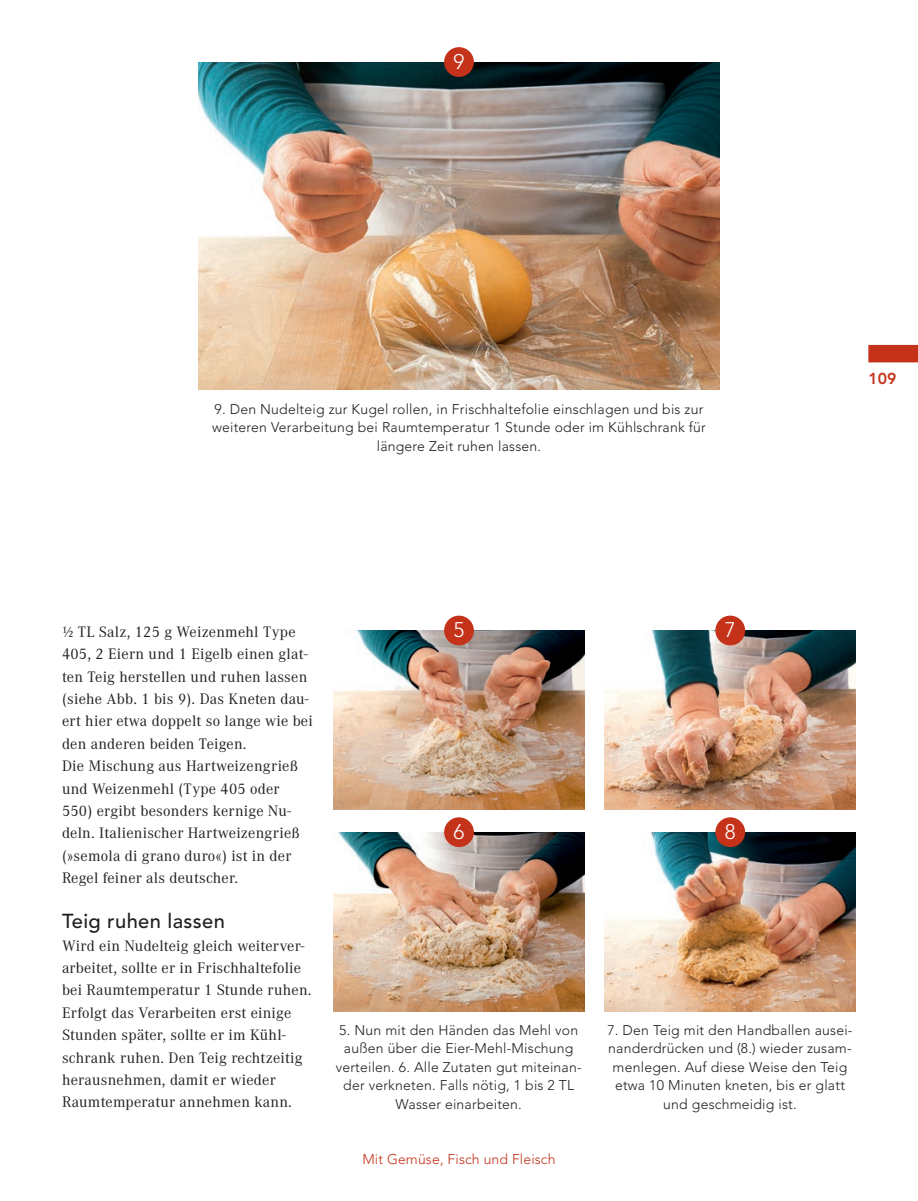
<style>
.page{position:relative;width:918px;height:1201px;background:#fff}
.page>*{position:absolute;margin:0;border:0;box-sizing:border-box;transform-origin:0 0}
.t1{font:300 21px "Avenir LT Std";color:#fff}
.t2{font:500 20.12px "Avenir LT Std";letter-spacing:.02em;color:#231f20}
.t3{font:15.75px/22.4px "Corporate A";letter-spacing:.015em;color:#231f20}
.t4{font:800 15.75px "Avenir LT Std";color:#c5321a}
.t5{font:300 14px/18.4px "Avenir LT Std";letter-spacing:.015em;color:#231f20;text-align:center}
.t6{font:300 14px "Avenir LT Std";letter-spacing:.01em;color:#c5321a}
</style>
<div class="page">
<img style="left:198px;top:62px;width:521px;height:328px">
<img style="left:333px;top:630px;width:252px;height:180px">
<div style="left:444px;top:615px;width:30px;height:30px;background:#c5321a;border-radius:50%"></div>
<img style="left:604px;top:630px;width:252px;height:180px">
<div style="left:715px;top:615px;width:30px;height:30px;background:#c5321a;border-radius:50%"></div>
<img style="left:333px;top:832px;width:252px;height:179px">
<div style="left:444px;top:817px;width:30px;height:30px;background:#c5321a;border-radius:50%"></div>
<img style="left:604px;top:832px;width:252px;height:179px">
<div style="left:715px;top:817px;width:30px;height:30px;background:#c5321a;border-radius:50%"></div>
<div style="left:444px;top:47px;width:30px;height:30px;background:#c5321a;border-radius:50%"></div>
<div style="left:868px;top:345px;width:50px;height:17px;background:#c5321a"></div>
<p class="t1" style="left:453px;top:49px;width:12px">9</p>
<p class="t5" style="left:212px;top:400px;width:495px">9. Den Nudelteig zur Kugel rollen, in Frischhaltefolie einschlagen und bis zur weiteren Verarbeitung bei Raumtemperatur 1 Stunde oder im Kühlschrank für längere Zeit ruhen lassen.</p>
<p class="t4" style="left:868px;top:369px;width:29px">109</p>
<p class="t3" style="left:62px;top:619px;width:252px">½ TL Salz, 125 g Weizenmehl Type 405, 2 Eiern und 1 Eigelb einen glat&shy;ten Teig herstellen und ruhen lassen (siehe Abb. 1 bis 9). Das Kneten dau&shy;ert hier etwa doppelt so lange wie bei den anderen beiden Teigen.<br>Die Mischung aus Hartweizengrieß und Weizenmehl (Type 405 oder 550) ergibt besonders kernige Nu&shy;deln. Italienischer Hartweizengrieß (»semola di grano duro«) ist in der Regel feiner als deutscher.</p>
<p class="t2" style="left:62px;top:909px;width:164px">Teig ruhen lassen</p>
<p class="t3" style="left:62px;top:933px;width:251px">Wird ein Nudelteig gleich weiterver&shy;arbeitet, sollte er in Frischhaltefolie bei Raumtemperatur 1 Stunde ruhen.<br>Erfolgt das Verarbeiten erst einige Stunden später, sollte er im Kühl&shy;schrank ruhen. Den Teig rechtzeitig herausnehmen, damit er wieder Raumtemperatur annehmen kann.</p>
<p class="t1" style="left:453px;top:617px;width:12px">5</p>
<p class="t1" style="left:725px;top:617px;width:12px">7</p>
<p class="t1" style="left:453px;top:819px;width:12px">6</p>
<p class="t1" style="left:725px;top:819px;width:12px">8</p>
<p class="t5" style="left:336px;top:1021px;width:248px">5. Nun mit den Händen das Mehl von außen über die Eier-Mehl-Mischung verteilen. 6. Alle Zutaten gut miteinan&shy;der verkneten. Falls nötig, 1 bis 2 TL Wasser einarbeiten.</p>
<p class="t5" style="left:607px;top:1021px;width:247px">7. Den Teig mit den Handballen ausei&shy;nanderdrücken und (8.) wieder zusam&shy;menlegen. Auf diese Weise den Teig etwa 10 Minuten kneten, bis er glatt und geschmeidig ist.</p>
<p class="t6" style="left:362px;top:1150px;width:195px">Mit Gemüse, Fisch und Fleisch</p>
</div>
